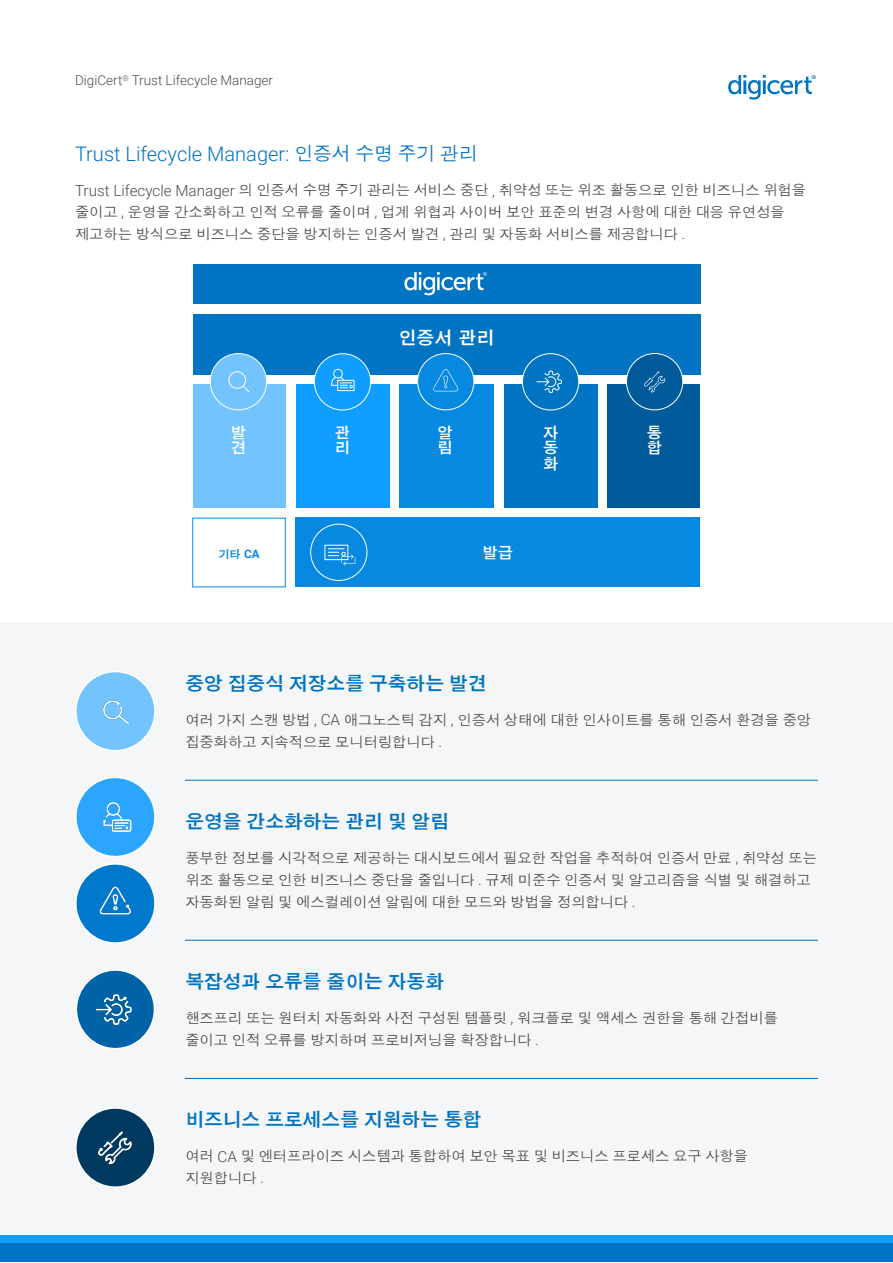
<style>
.page{position:relative;width:893px;height:1263px;background:#fff}
.page>*{position:absolute;margin:0;border:0;box-sizing:border-box;transform-origin:0 0}
.t1{font:300 20.1px "Roboto";color:#0073c2}
.t2{font:18.75px "DFK Gothic Std W7";color:#0073c2}
.t3{font:18px "DFK Gothic Std W7";color:#fff}
.t4{font:15.3px/15.3px "DFK Gothic Std W7";color:#fff}
.t5{font:14.25px/21.8px "DFK Gothic Std W5";color:#4c4c4d}
.t6{font:300 13.5px "Roboto";color:#4c4c4d}
.t7{font:11.1px "DFK Gothic Std W7";color:#0789e1}
.s1{font-family:"DFK Gothic Std W5";font-weight:400;font-size:18.75px}
.s2{font-family:"Roboto";font-weight:300;font-size:15.3px}
.s3{font-family:"Roboto";font-weight:700;font-size:11.7px}
</style>
<div class="page">
<svg style="left:728px;top:75px;width:88px;height:25px"></svg>
<div style="left:0;top:1243px;width:893px;height:19px;background:#0073c2"></div>
<div style="left:0;top:1234px;width:893px;height:9px;background:#0f9dff"></div>
<div style="left:0;top:622px;width:893px;height:612px;background:#f4f6f8"></div>
<div style="left:295px;top:518px;width:405px;height:69px;background:#0789e1"></div>
<div style="left:193px;top:385px;width:92px;height:123px;background:#73c3fe"></div>
<div style="left:296px;top:385px;width:93px;height:123px;background:#0f9dff"></div>
<div style="left:399px;top:385px;width:95px;height:123px;background:#0789e1"></div>
<div style="left:504px;top:385px;width:93px;height:123px;background:#0174c3"></div>
<div style="left:608px;top:385px;width:92px;height:123px;background:#015a99"></div>
<div style="left:193px;top:264px;width:507px;height:40px;background:#0174c3"></div>
<svg style="left:404px;top:272px;width:83px;height:23px"></svg>
<div style="left:193px;top:314px;width:507px;height:61px;background:#0174c3"></div>
<div style="left:210px;top:354px;width:57px;height:56px;background:#73c3fe;border-radius:50%"></div>
<div style="left:210px;top:353px;width:57px;height:57px;border:1px solid #fff;border-radius:50%"></div>
<div style="left:314px;top:354px;width:57px;height:56px;background:#0f9dff;border-radius:50%"></div>
<div style="left:314px;top:353px;width:57px;height:57px;border:1px solid #fff;border-radius:50%"></div>
<div style="left:418px;top:354px;width:56px;height:56px;background:#0789e1;border-radius:50%"></div>
<div style="left:417px;top:353px;width:57px;height:57px;border:1px solid #fff;border-radius:50%"></div>
<div style="left:626px;top:354px;width:57px;height:56px;background:#015a99;border-radius:50%"></div>
<div style="left:626px;top:353px;width:57px;height:57px;border:1px solid #fff;border-radius:50%"></div>
<div style="left:522px;top:354px;width:57px;height:56px;background:#0174c3;border-radius:50%"></div>
<div style="left:522px;top:353px;width:57px;height:57px;border:1px solid #fff;border-radius:50%"></div>
<div style="left:310px;top:524px;width:57px;height:57px;border:1px solid #fff;border-radius:50%"></div>
<div style="left:229px;top:371px;width:17px;height:18px;border:1px solid #fff;border-radius:50%"></div>
<svg style="left:243px;top:385px;width:7px;height:7px"></svg>
<div style="left:333px;top:369px;width:10px;height:9px;border:1px solid #fff;border-radius:50%"></div>
<div style="left:337px;top:380px;width:17px;height:11px;border:1px solid #fff"></div>
<svg style="left:331px;top:377px;width:22px;height:11px"></svg>
<svg style="left:433px;top:369px;width:25px;height:22px"></svg>
<svg style="left:537px;top:370px;width:25px;height:23px"></svg>
<svg style="left:644px;top:371px;width:22px;height:22px"></svg>
<svg style="left:328px;top:548px;width:27px;height:18px"></svg>
<div style="left:76px;top:970px;width:78px;height:79px;background:#0063a7;border-radius:50%"></div>
<div style="left:76px;top:969px;width:79px;height:80px;border:2px solid #fff;border-radius:50%"></div>
<img style="left:82px;top:975px;width:62px;height:64px">
<div style="left:76px;top:777px;width:79px;height:79px;background:#2ba5fe;border-radius:50%"></div>
<div style="left:75px;top:777px;width:81px;height:80px;border:2px solid #fff;border-radius:50%"></div>
<img style="left:103px;top:788px;width:40px;height:44px">
<div style="left:76px;top:864px;width:79px;height:79px;background:#0078cb;border-radius:50%"></div>
<div style="left:75px;top:863px;width:81px;height:81px;border:2px solid #fff;border-radius:50%"></div>
<img style="left:89px;top:873px;width:52px;height:42px">
<div style="left:76px;top:1108px;width:79px;height:79px;background:#003a61;border-radius:50%"></div>
<div style="left:75px;top:1107px;width:81px;height:81px;border:2px solid #fff;border-radius:50%"></div>
<img style="left:82px;top:1112px;width:64px;height:65px">
<div style="left:76px;top:671px;width:79px;height:80px;background:#72c3fe;border-radius:50%"></div>
<div style="left:75px;top:671px;width:81px;height:80px;border:2px solid #fff;border-radius:50%"></div>
<img style="left:103px;top:683px;width:40px;height:42px">
<hr style="left:185px;top:780px;width:633px;height:1px;background:#0174c3">
<hr style="left:185px;top:940px;width:633px;height:1px;background:#0174c3">
<hr style="left:185px;top:1078px;width:633px;height:1px;background:#0174c3">
<p class="t6" style="left:75px;top:71px;width:200px">DigiCert<sup>®</sup> Trust Lifecycle Manager</p>
<h1 class="t1" style="left:75px;top:139px;width:404px">Trust Lifecycle Manager: <span class="s1">인증서 수명 주기 관리</span></h1>
<p class="t5" style="left:75px;top:179px;width:733px"><span class="s2">Trust Lifecycle Manager</span> 의 인증서 수명 주기 관리는 서비스 중단 <span class="s2">,</span> 취약성 또는 위조 활동으로 인한 비즈니스 위험을 줄이고 <span class="s2">,</span> 운영을 간소화하고 인적 오류를 줄이며 <span class="s2">,</span> 업계 위협과 사이버 보안 표준의 변경 사항에 대한 대응 유연성을 제고하는 방식으로 비즈니스 중단을 방지하는 인증서 발견 <span class="s2">,</span> 관리 및 자동화 서비스를 제공합니다 <span class="s2">.</span></p>
<p class="t3" style="left:399px;top:327px;width:97px">인증서 관리</p>
<p class="t4" style="left:231px;top:425px;width:16px">발 견</p>
<p class="t4" style="left:335px;top:425px;width:16px">관 리</p>
<p class="t4" style="left:438px;top:425px;width:16px">알 림</p>
<p class="t4" style="left:543px;top:425px;width:16px;text-align:justify">자 동 화</p>
<p class="t4" style="left:647px;top:425px;width:16px">통 합</p>
<p class="t7" style="left:218px;top:547px;width:43px">기타 <span class="s3">CA</span></p>
<p class="t4" style="left:482px;top:545px;width:32px">발급</p>
<h2 class="t2" style="left:185px;top:673px;width:303px">중앙 집중식 저장소를 구축하는 발견</h2>
<p class="t5" style="left:185px;top:709px;width:627px">여러 가지 스캔 방법 <span class="s2">, CA</span> 애그노스틱 감지 <span class="s2">,</span> 인증서 상태에 대한 인사이트를 통해 인증서 환경을 중앙 집중화하고 지속적으로 모니터링합니다 <span class="s2">.</span></p>
<h2 class="t2" style="left:185px;top:811px;width:265px">운영을 간소화하는 관리 및 알림</h2>
<p class="t5" style="left:185px;top:847px;width:633px">풍부한 정보를 시각적으로 제공하는 대시보드에서 필요한 작업을 추적하여 인증서 만료 <span class="s2">,</span> 취약성 또는 위조 활동으로 인한 비즈니스 중단을 줄입니다 <span class="s2">.</span> 규제 미준수 인증서 및 알고리즘을 식별 및 해결하고 자동화된 알림 및 에스컬레이션 알림에 대한 모드와 방법을 정의합니다 <span class="s2">.</span></p>
<h2 class="t2" style="left:185px;top:971px;width:260px">복잡성과 오류를 줄이는 자동화</h2>
<p class="t5" style="left:185px;top:1007px;width:594px">핸즈프리 또는 원터치 자동화와 사전 구성된 템플릿 <span class="s2">,</span> 워크플로 및 액세스 권한을 통해 간접비를 줄이고 인적 오류를 방지하며 프로비저닝을 확장합니다 <span class="s2">.</span></p>
<h2 class="t2" style="left:185px;top:1109px;width:298px">비즈니스 프로세스를 지원하는 통합</h2>
<p class="t5" style="left:185px;top:1145px;width:564px">여러 <span class="s2">CA</span> 및 엔터프라이즈 시스템과 통합하여 보안 목표 및 비즈니스 프로세스 요구 사항을 지원합니다 <span class="s2">.</span></p>
</div>
